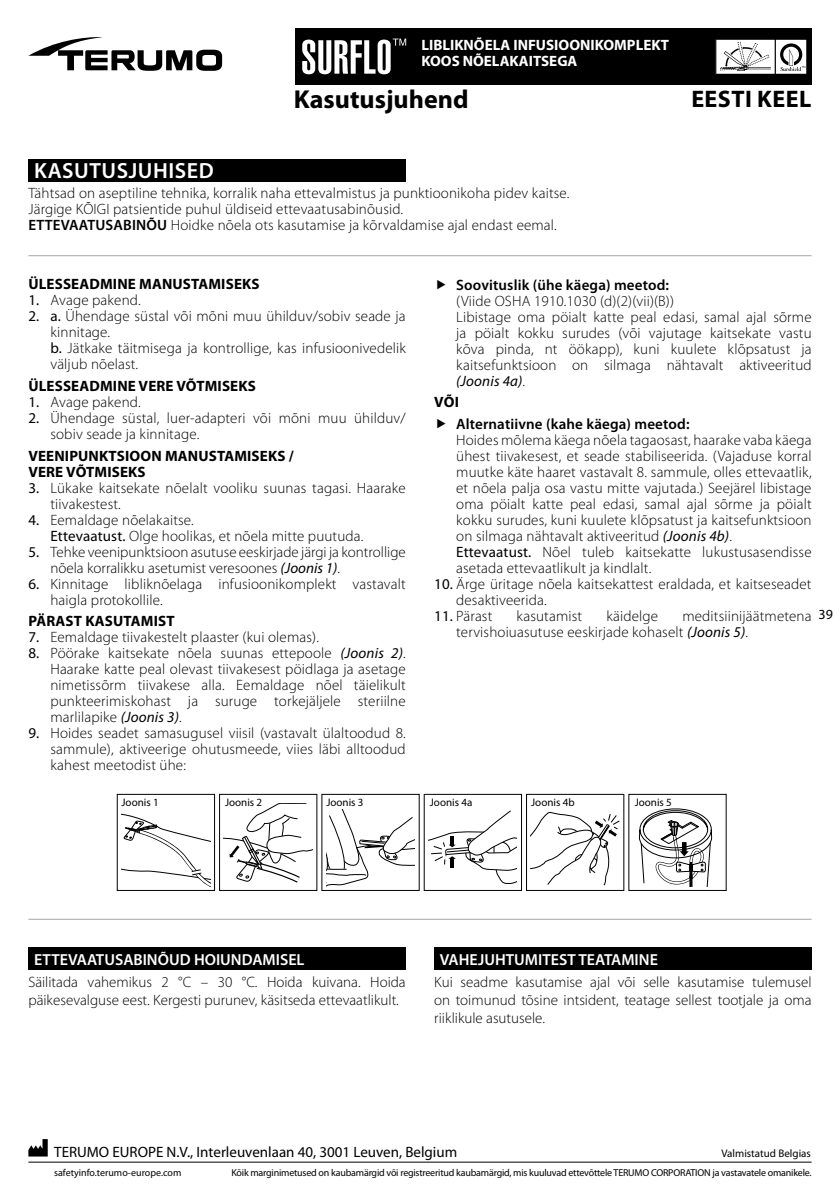
<style>
.page{position:relative;width:840px;height:1191px;background:#fff}
.page>*{position:absolute;margin:0;border:0;box-sizing:border-box;transform-origin:0 0}
.t1{font:700 26px "Myriad Pro";color:#000}
.t2{font:700 24px "Myriad Pro";letter-spacing:.02em;color:#000}
.t3{font:600 22px "Myriad Pro";letter-spacing:.025em;color:#fff}
.t4{font:600 16px "Myriad Pro";color:#fff}
.t5{font:300 15px/16px "Myriad Pro";letter-spacing:.01em;color:#000}
.t6{font:700 15px/16px "Myriad Pro";letter-spacing:.01em;color:#000}
.t7{font:600 15px "Myriad Pro";letter-spacing:.01em;color:#000}
.t8{font:15px "Myriad Pro";color:#000}
.t9{font:700 15px/16px "Myriad Pro";color:#fff}
.t10{font:14px "Myriad Pro";color:#000}
.t11{font:11px "Myriad Pro";color:#000}
.t12{font:10px "Myriad Pro";letter-spacing:-.02em;color:#000}
.t13{font:10px "Myriad Pro";color:#000}
.s1{font-weight:600}
.s2{font-weight:400}
.s3{font-weight:400;font-style:italic}
</style>
<div class="page">
<hr style="left:28px;top:1161px;width:783px;height:1px;background:#000">
<div style="left:28px;top:159px;width:377px;height:22px;background:#000"></div>
<svg style="left:28px;top:1139px;width:20px;height:17px"></svg>
<hr style="left:28px;top:255px;width:783px;height:1px;background:#a6a5a5">
<svg style="left:116px;top:793px;width:610px;height:98px"></svg>
<svg style="left:122px;top:806px;width:88px;height:80px"></svg>
<svg style="left:224px;top:803px;width:88px;height:83px"></svg>
<svg style="left:326px;top:810px;width:88px;height:76px"></svg>
<svg style="left:428px;top:810px;width:88px;height:74px"></svg>
<svg style="left:530px;top:812px;width:89px;height:73px"></svg>
<svg style="left:636px;top:806px;width:79px;height:80px"></svg>
<div style="left:28px;top:947px;width:377px;height:22px;background:#000"></div>
<div style="left:434px;top:947px;width:377px;height:22px;background:#000"></div>
<hr style="left:28px;top:918px;width:783px;height:1px;background:#a8a8a7">
<div style="left:295px;top:28px;width:516px;height:57px;background:#000"></div>
<svg style="left:28px;top:37px;width:194px;height:34px"></svg>
<svg style="left:715px;top:39px;width:92px;height:36px;background:#c5c5c5"></svg>
<svg style="left:302px;top:39px;width:104px;height:35px"></svg>
<h3 class="t3" style="left:34px;top:157px;width:181px">KASUTUSJUHISED</h3>
<p class="t9" style="left:421px;top:36px;width:249px">LIBLIKNÕELA INFUSIOONIKOMPLEKT<br>KOOS NÕELAKAITSEGA</p>
<h1 class="t1" style="left:294px;top:82px;width:176px">Kasutusjuhend</h1>
<h2 class="t2" style="left:691px;top:83px;width:121px">EESTI KEEL</h2>
<p class="t5" style="left:28px;top:185px;width:542px">Tähtsad on aseptiline tehnika, korralik naha ettevalmistus ja punktioonikoha pidev kaitse.<br>Järgige KÕIGI patsientide puhul üldiseid ettevaatusabinõusid.<br><span class="s1">ETTEVAATUSABINÕU</span> Hoidke nõela ots kasutamise ja kõrvaldamise ajal endast eemal.</p>
<p class="t6" style="left:28px;top:276px;width:233px">ÜLESSEADMINE MANUSTAMISEKS</p>
<p class="t5" style="left:28px;top:292px;width:114px"><span class="s2">1.</span> Avage pakend.</p>
<p class="t5" style="left:50px;top:308px;width:357px;text-indent:-22px"><span class="s2">2. a.</span> Ühendage süstal või mõni muu ühilduv/sobiv seade ja kinnitage.<br><span class="s2">b.</span> Jätkake täitmisega ja kontrollige, kas infusioonivedelik väljub nõelast.</p>
<p class="t6" style="left:28px;top:377px;width:229px">ÜLESSEADMINE VERE VÕTMISEKS</p>
<p class="t5" style="left:28px;top:394px;width:114px"><span class="s2">1.</span> Avage pakend.</p>
<p class="t5" style="left:50px;top:410px;width:356px;text-indent:-22px"><span class="s2">2.</span> Ühendage süstal, luer-adapteri või mõni muu ühilduv/ sobiv seade ja kinnitage.</p>
<p class="t6" style="left:28px;top:447px;width:267px">VEENIPUNKTSIOON MANUSTAMISEKS /<br>VERE VÕTMISEKS</p>
<p class="t5" style="left:50px;top:479px;width:357px;text-indent:-22px"><span class="s2">3.</span> Lükake kaitsekate nõelalt vooliku suunas tagasi. Haarake tiivakestest.</p>
<p class="t5" style="left:50px;top:511px;width:314px;text-indent:-22px"><span class="s2">4.</span> Eemaldage nõelakaitse.<br><span class="s2">Ettevaatust.</span> Olge hoolikas, et nõela mitte puutuda.</p>
<p class="t5" style="left:50px;top:543px;width:357px;text-indent:-22px"><span class="s2">5.</span> Tehke veenipunktsioon asutuse eeskirjade järgi ja kontrollige nõela korralikku asetumist veresoones <span class="s3">(Joonis 1)</span>.</p>
<p class="t5" style="left:50px;top:575px;width:357px;text-indent:-22px"><span class="s2">6.</span> Kinnitage libliknõelaga infusioonikomplekt vastavalt haigla protokollile.</p>
<p class="t6" style="left:28px;top:613px;width:148px">PÄRAST KASUTAMIST</p>
<p class="t5" style="left:28px;top:629px;width:292px"><span class="s2">7.</span> Eemaldage tiivakestelt plaaster (kui olemas).</p>
<p class="t5" style="left:50px;top:645px;width:357px;text-align:justify;text-indent:-22px"><span class="s2">8.</span> Pöörake kaitsekate nõela suunas ettepoole <span class="s3">(Joonis 2)</span>.<br>Haarake katte peal olevast tiivakesest pöidlaga ja asetage nimetissõrm tiivakese alla. Eemaldage nõel täielikult punkteerimiskohast ja suruge torkejäljele steriilne marlilapike <span class="s3">(Joonis 3)</span>.</p>
<p class="t5" style="left:50px;top:725px;width:357px;text-align:justify;text-indent:-22px"><span class="s2">9.</span> Hoides seadet samasugusel viisil (vastavalt ülaltoodud 8. sammule), aktiveerige ohutusmeede, viies läbi alltoodud kahest meetodist ühe:</p>
<p class="t7" style="left:456px;top:275px;width:214px">Soovituslik (ühe käega) meetod:</p>
<p class="t5" style="left:456px;top:292px;width:357px">(Viide OSHA 1910.1030 (d)(2)(vii)(B))<br>Libistage oma pöialt katte peal edasi, samal ajal sõrme ja pöialt kokku surudes (või vajutage kaitsekate vastu kõva pinda, nt öökapp), kuni kuulete klõpsatust ja kaitsefunktsioon on silmaga nähtavalt aktiveeritud <span class="s3">(Joonis 4a)</span>.</p>
<p class="t6" style="left:434px;top:394px;width:26px">VÕI</p>
<p class="t7" style="left:456px;top:414px;width:235px">Alternatiivne (kahe käega) meetod:</p>
<p class="t5" style="left:456px;top:432px;width:357px">Hoides mõlema käega nõela tagaosast, haarake vaba käega ühest tiivakesest, et seade stabiliseerida. (Vajaduse korral muutke käte haaret vastavalt 8. sammule, olles ettevaatlik, et nõela palja osa vastu mitte vajutada.) Seejärel libistage oma pöialt katte peal edasi, samal ajal sõrme ja pöialt kokku surudes, kuni kuulete klõpsatust ja kaitsefunktsioon on silmaga nähtavalt aktiveeritud <span class="s3">(Joonis 4b)</span>.<br><span class="s2">Ettevaatust.</span> Nõel tuleb kaitsekatte lukustusasendisse asetada ettevaatlikult ja kindlalt.</p>
<p class="t5" style="left:456px;top:576px;width:357px;text-indent:-22px"><span class="s2">10.</span> Ärge üritage nõela kaitsekattest eraldada, et kaitseseadet desaktiveerida.</p>
<p class="t5" style="left:434px;top:608px;width:60px"><span class="s2">11.</span> Pärast</p>
<p class="t5" style="left:516px;top:608px;width:67px">kasutamist</p>
<p class="t5" style="left:606px;top:608px;width:53px">käidelge</p>
<p class="t10" style="left:818px;top:605px;width:16px">39</p>
<p class="t5" style="left:456px;top:608px;width:357px;text-indent:226px">meditsiinijäätmetena tervishoiuasutuse eeskirjade kohaselt <span class="s3">(Joonis 5)</span>.</p>
<p class="t11" style="left:121px;top:795px;width:39px">Joonis 1</p>
<p class="t11" style="left:225px;top:795px;width:39px">Joonis 2</p>
<p class="t11" style="left:326px;top:795px;width:39px">Joonis 3</p>
<p class="t11" style="left:429px;top:795px;width:44px">Joonis 4a</p>
<p class="t11" style="left:531px;top:795px;width:45px">Joonis 4b</p>
<p class="t11" style="left:634px;top:795px;width:39px">Joonis 5</p>
<p class="t4" style="left:34px;top:949px;width:272px">ETTEVAATUSABINÕUD HOIUNDAMISEL</p>
<p class="t5" style="left:28px;top:972px;width:379px;line-height:18px">Säilitada vahemikus 2 °C – 30 °C. Hoida kuivana. Hoida päikesevalguse eest. Kergesti purunev, käsitseda ettevaatlikult.</p>
<p class="t4" style="left:439px;top:949px;width:219px">VAHEJUHTUMITEST TEATAMINE</p>
<p class="t5" style="left:434px;top:972px;width:379px;line-height:18px;text-align:justify">Kui seadme kasutamise ajal või selle kasutamise tulemusel on toimunud tõsine intsident, teatage sellest tootjale ja oma riiklikule asutusele.</p>
<p class="t8" style="left:54px;top:1142px;width:404px">TERUMO EUROPE N.V., Interleuvenlaan 40, 3001 Leuven, Belgium</p>
<p class="t11" style="left:721px;top:1146px;width:91px">Valmistatud Belgias</p>
<p class="t13" style="left:54px;top:1166px;width:129px">safetyinfo.terumo-europe.com</p>
<p class="t12" style="left:231px;top:1166px;width:581px">Kõik marginimetused on kaubamärgid või registreeritud kaubamärgid, mis kuuluvad ettevõttele TERUMO CORPORATION ja vastavatele omanikele.</p>
</div>
